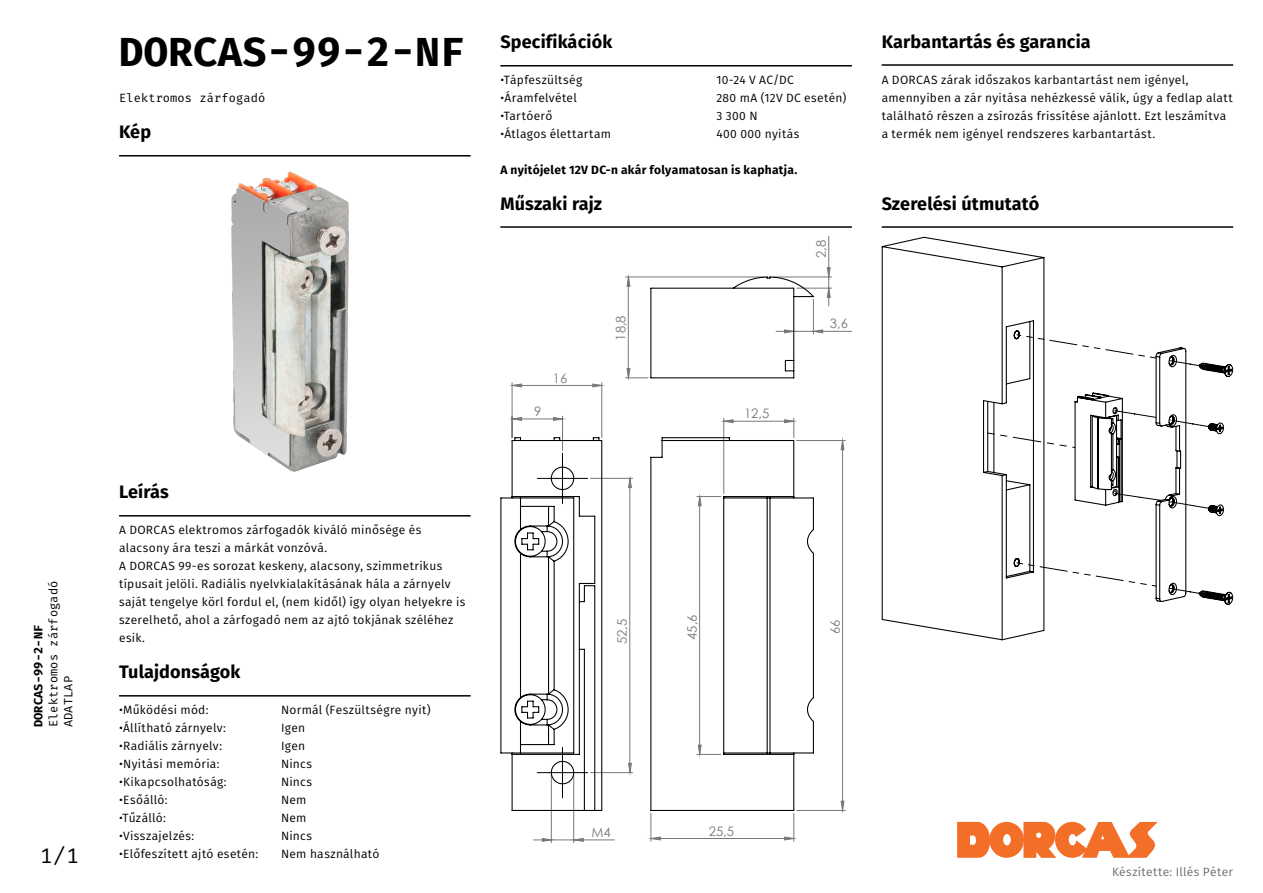
<style>
.page{position:relative;width:1263px;height:893px;background:#fff}
.page>*{position:absolute;margin:0;border:0;box-sizing:border-box;transform-origin:0 0}
.t1{font:700 40.5px "Fira Mono";letter-spacing:.01em;color:#000}
.t2{font:21px "Fira Mono";color:#000}
.t3{font:700 18px "Fira Sans";letter-spacing:.01em;color:#000}
.t4{font:13.05px "Century Gothic";color:#76797b}
.t5{font:12px/18px "Fira Sans";letter-spacing:.025em;color:#000}
.t6{font:12px/15px "Fira Mono";letter-spacing:.01em;color:#000}
.t7{font:700 12px "Fira Sans";letter-spacing:.025em;color:#000}
.t8{font:12px "Fira Sans";letter-spacing:.025em;color:#6d6e71}
.t9{font:700 12px "Fira Mono";letter-spacing:.01em;color:#000}
</style>
<div class="page">
<hr style="left:119px;top:155px;width:352px;height:2px;background:#000">
<hr style="left:500px;top:65px;width:352px;height:2px;background:#000">
<svg style="left:957px;top:822px;width:201px;height:36px"></svg>
<hr style="left:119px;top:515px;width:352px;height:2px;background:#000">
<hr style="left:119px;top:695px;width:352px;height:2px;background:#000">
<hr style="left:500px;top:226px;width:352px;height:2px;background:#000">
<hr style="left:882px;top:64px;width:351px;height:2px;background:#000">
<hr style="left:882px;top:226px;width:351px;height:2px;background:#000">
<img style="left:124px;top:156px;width:341px;height:316px">
<hr style="left:813px;top:331px;width:38px;height:1px;background:#76797b">
<hr style="left:573px;top:775px;width:1px;height:68px;background:#76797b">
<hr style="left:551px;top:775px;width:1px;height:68px;background:#76797b">
<hr style="left:828px;top:236px;width:1px;height:41px;background:#76797b">
<hr style="left:797px;top:810px;width:48px;height:1px;background:#76797b">
<hr style="left:797px;top:440px;width:48px;height:1px;background:#76797b">
<svg style="left:533px;top:811px;width:261px;height:30px"></svg>
<svg style="left:827px;top:268px;width:3px;height:9px"></svg>
<svg style="left:815px;top:277px;width:29px;height:533px"></svg>
<svg style="left:500px;top:276px;width:315px;height:535px"></svg>
<svg style="left:881px;top:236px;width:353px;height:405px"></svg>
<svg style="left:987px;top:432px;width:89px;height:16px"></svg>
<svg style="left:1013px;top:558px;width:144px;height:29px"></svg>
<svg style="left:1169px;top:584px;width:31px;height:10px"></svg>
<svg style="left:1169px;top:356px;width:31px;height:10px"></svg>
<svg style="left:1013px;top:330px;width:144px;height:29px"></svg>
<svg style="left:1112px;top:407px;width:45px;height:11px"></svg>
<svg style="left:1112px;top:490px;width:50px;height:11px"></svg>
<svg style="left:1168px;top:497px;width:43px;height:15px"></svg>
<svg style="left:1168px;top:415px;width:43px;height:15px"></svg>
<p class="t6" style="left:47px;top:727px;width:148px;rotate:-90deg">Elektromos zárfogadó<br>ADATLAP</p>
<p class="t9" style="left:30px;top:727px;width:104px;rotate:-90deg">DORCAS-99-2-NF</p>
<h2 class="t2" style="left:40px;top:841px;width:40px">1/1</h2>
<h1 class="t1" style="left:119px;top:23px;width:347px">DORCAS-99-2-NF</h1>
<p class="t6" style="left:119px;top:91px;width:148px">Elektromos zárfogadó</p>
<h3 class="t3" style="left:119px;top:116px;width:34px">Kép</h3>
<h3 class="t3" style="left:119px;top:476px;width:51px">Leírás</h3>
<p class="t5" style="left:119px;top:520px;width:348px">A DORCAS elektromos zárfogadók kiváló minősége és alacsony ára teszi a márkát vonzóvá.<br>A DORCAS 99-es sorozat keskeny, alacsony, szimmetrikus típusait jelöli. Radiális nyelvkialakításának hála a zárnyelv saját tengelye körl fordul el, (nem kidől) így olyan helyekre is szerelhető, ahol a zárfogadó nem az ajtó tokjának széléhez esik.</p>
<h3 class="t3" style="left:119px;top:656px;width:123px">Tulajdonságok</h3>
<p class="t5" style="left:119px;top:700px;width:91px">•Működési mód:</p>
<p class="t5" style="left:281px;top:700px;width:151px">Normál (Feszültségre nyit)</p>
<p class="t5" style="left:119px;top:718px;width:108px">•Állítható zárnyelv:</p>
<p class="t5" style="left:281px;top:718px;width:26px">Igen</p>
<p class="t5" style="left:119px;top:736px;width:105px">•Radiális zárnyelv:</p>
<p class="t5" style="left:281px;top:736px;width:26px">Igen</p>
<p class="t5" style="left:119px;top:754px;width:102px">•Nyitási memória:</p>
<p class="t5" style="left:281px;top:754px;width:33px">Nincs</p>
<p class="t5" style="left:119px;top:772px;width:109px">•Kikapcsolhatóság:</p>
<p class="t5" style="left:281px;top:772px;width:33px">Nincs</p>
<p class="t5" style="left:119px;top:790px;width:50px">•Esőálló:</p>
<p class="t5" style="left:281px;top:790px;width:27px">Nem</p>
<p class="t5" style="left:119px;top:808px;width:48px">•Tűzálló:</p>
<p class="t5" style="left:281px;top:808px;width:27px">Nem</p>
<p class="t5" style="left:119px;top:826px;width:77px">•Visszajelzés:</p>
<p class="t5" style="left:281px;top:826px;width:33px">Nincs</p>
<p class="t5" style="left:119px;top:844px;width:141px">•Előfeszített ajtó esetén:</p>
<p class="t5" style="left:281px;top:844px;width:100px">Nem használható</p>
<h3 class="t3" style="left:500px;top:26px;width:113px">Specifikációk</h3>
<p class="t5" style="left:500px;top:70px;width:84px">•Tápfeszültség</p>
<p class="t5" style="left:716px;top:70px;width:79px">10-24 V AC/DC</p>
<p class="t5" style="left:500px;top:88px;width:78px">•Áramfelvétel</p>
<p class="t5" style="left:716px;top:88px;width:131px">280 mA (12V DC esetén)</p>
<p class="t5" style="left:500px;top:106px;width:53px">•Tartóerő</p>
<p class="t5" style="left:716px;top:106px;width:43px">3 300 N</p>
<p class="t5" style="left:500px;top:124px;width:112px">•Átlagos élettartam</p>
<p class="t5" style="left:716px;top:124px;width:85px">400 000 nyitás</p>
<p class="t7" style="left:500px;top:159px;width:299px">A nyitójelet 12V DC-n akár folyamatosan is kaphatja.</p>
<h3 class="t3" style="left:500px;top:188px;width:103px">Műszaki rajz</h3>
<p class="t4" style="left:534px;top:402px;width:9px">9</p>
<p class="t4" style="left:553px;top:369px;width:16px">16</p>
<p class="t4" style="left:612px;top:341px;width:27px;rotate:-90deg">18,8</p>
<p class="t4" style="left:744px;top:404px;width:27px">12,5</p>
<p class="t4" style="left:812px;top:258px;width:20px;rotate:-90deg">2,8</p>
<p class="t4" style="left:830px;top:315px;width:20px">3,6</p>
<h3 class="t3" style="left:882px;top:26px;width:211px">Karbantartás és garancia</h3>
<p class="t5" style="left:882px;top:70px;width:353px">A DORCAS zárak időszakos karbantartást nem igényel, amennyiben a zár nyitása nehézkessé válik, úgy a fedlap alatt található részen a zsírozás frissítése ajánlott. Ezt leszámítva a termék nem igényel rendszeres karbantartást.</p>
<h3 class="t3" style="left:882px;top:188px;width:159px">Szerelési útmutató</h3>
<p class="t4" style="left:613px;top:644px;width:27px;rotate:-90deg">52,5</p>
<p class="t4" style="left:683px;top:640px;width:27px;rotate:-90deg">45,6</p>
<p class="t4" style="left:591px;top:823px;width:21px">M4</p>
<p class="t4" style="left:709px;top:822px;width:27px">25,5</p>
<p class="t4" style="left:826px;top:634px;width:16px;rotate:-90deg">66</p>
<p class="t8" style="left:1112px;top:863px;width:122px">Készítette: Illés Péter</p>
</div>
